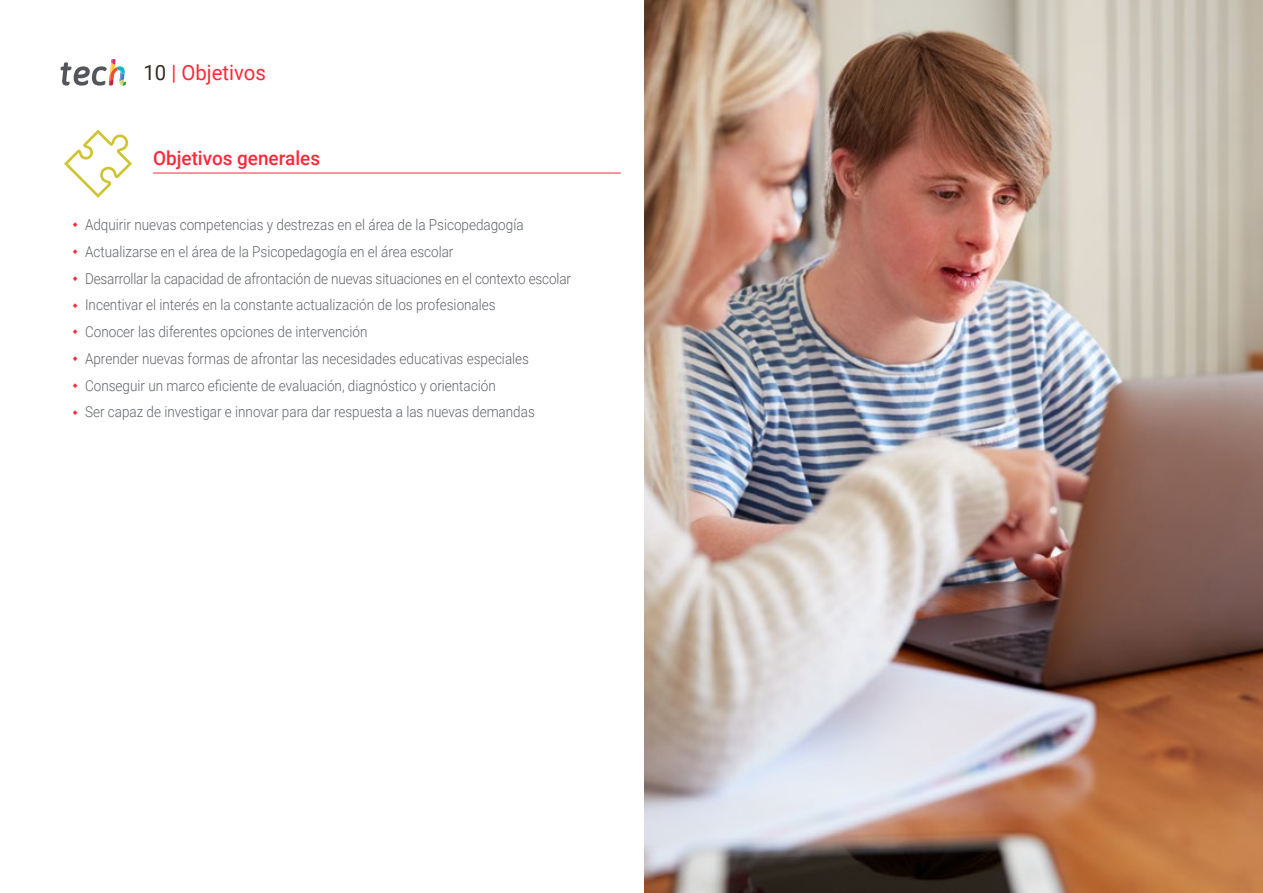
<style>
.page{position:relative;width:1263px;height:893px;background:#fff}
.page>*{position:absolute;margin:0;border:0;box-sizing:border-box;transform-origin:0 0}
.t1{font:21px "Roboto";color:#ff293a}
.t2{font:500 19.5px "Roboto";color:#ff293a}
.t3{font:300 15px/26.7px "Roboto";color:#61646a;scale:.9 1}
.s1{color:#312e20}
</style>
<div class="page">
<hr style="left:153px;top:173px;width:468px;height:1px;background:#ff293a">
<svg style="left:64px;top:130px;width:68px;height:68px"></svg>
<svg style="left:61px;top:59px;width:65px;height:27px"></svg>
<img style="left:644px;top:0;width:619px;height:893px">
<h1 class="t1" style="left:144px;top:57px;width:124px"><span class="s1">10</span> | Objetivos</h1>
<h2 class="t2" style="left:153px;top:144px;width:169px">Objetivos generales</h2>
<p class="t3" style="left:85px;top:211px;width:541px">Adquirir nuevas competencias y destrezas en el área de la Psicopedagogía Actualizarse en el área de la Psicopedagogía en el área escolar<br>Desarrollar la capacidad de afrontación de nuevas situaciones en el contexto escolar Incentivar el interés en la constante actualización de los profesionales<br>Conocer las diferentes opciones de intervención<br>Aprender nuevas formas de afrontar las necesidades educativas especiales Conseguir un marco eficiente de evaluación, diagnóstico y orientación<br>Ser capaz de investigar e innovar para dar respuesta a las nuevas demandas</p>
</div>
